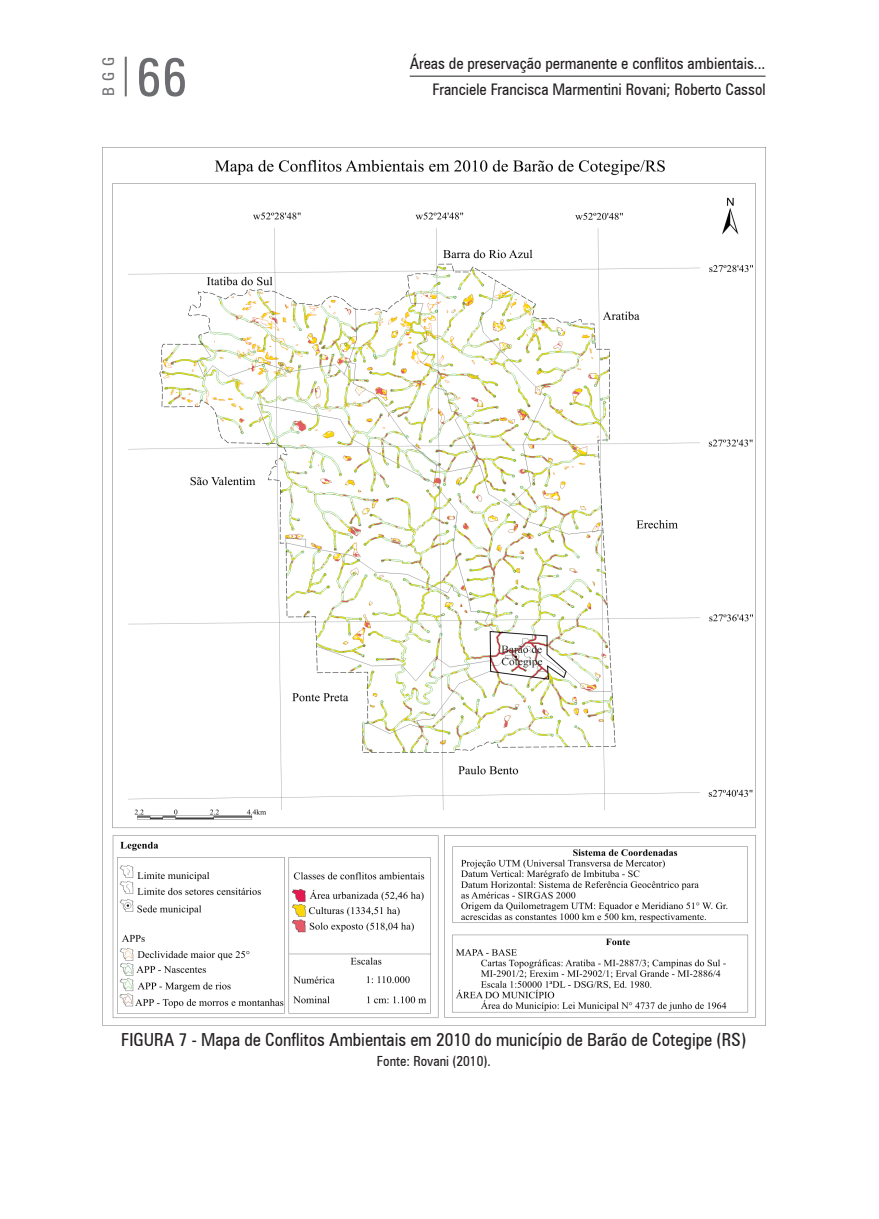
<style>
.page{position:relative;width:879px;height:1219px;background:#fff}
.page>*{position:absolute;margin:0;border:0;box-sizing:border-box;transform-origin:0 0}
.t1{font:condensed 54px "Zurich BT";color:#6c6d70}
.t2{font:condensed 18px "Zurich BT";color:#231f20}
.t3{font:condensed 16px "Zurich BT";color:#231f20}
.t4{font:condensed 16px "Zurich BT";color:#6c6d70}
.t5{font:condensed 14px "Zurich BT";color:#231f20}
</style>
<div class="page">
<hr style="left:410px;top:76px;width:355px;height:1px;background:#231f20">
<hr style="left:125px;top:57px;width:2px;height:39px;background:#6c6d70">
<img style="left:102px;top:147px;width:663px;height:878px">
<p class="t4" style="left:99px;top:96px;width:41px;rotate:-90deg">BGG</p>
<h1 class="t1" style="left:136px;top:44px;width:53px">66</h1>
<p class="t3" style="left:410px;top:53px;width:357px">Áreas de preservação permanente e conflitos ambientais...</p>
<p class="t3" style="left:433px;top:79px;width:334px">Franciele Francisca Marmentini Rovani; Roberto Cassol</p>
<p class="t2" style="left:121px;top:1028px;width:626px">FIGURA 7 - Mapa de Conflitos Ambientais em 2010 do município de Barão de Cotegipe (RS)</p>
<p class="t5" style="left:377px;top:1052px;width:115px">Fonte: Rovani (2010).</p>
</div>
